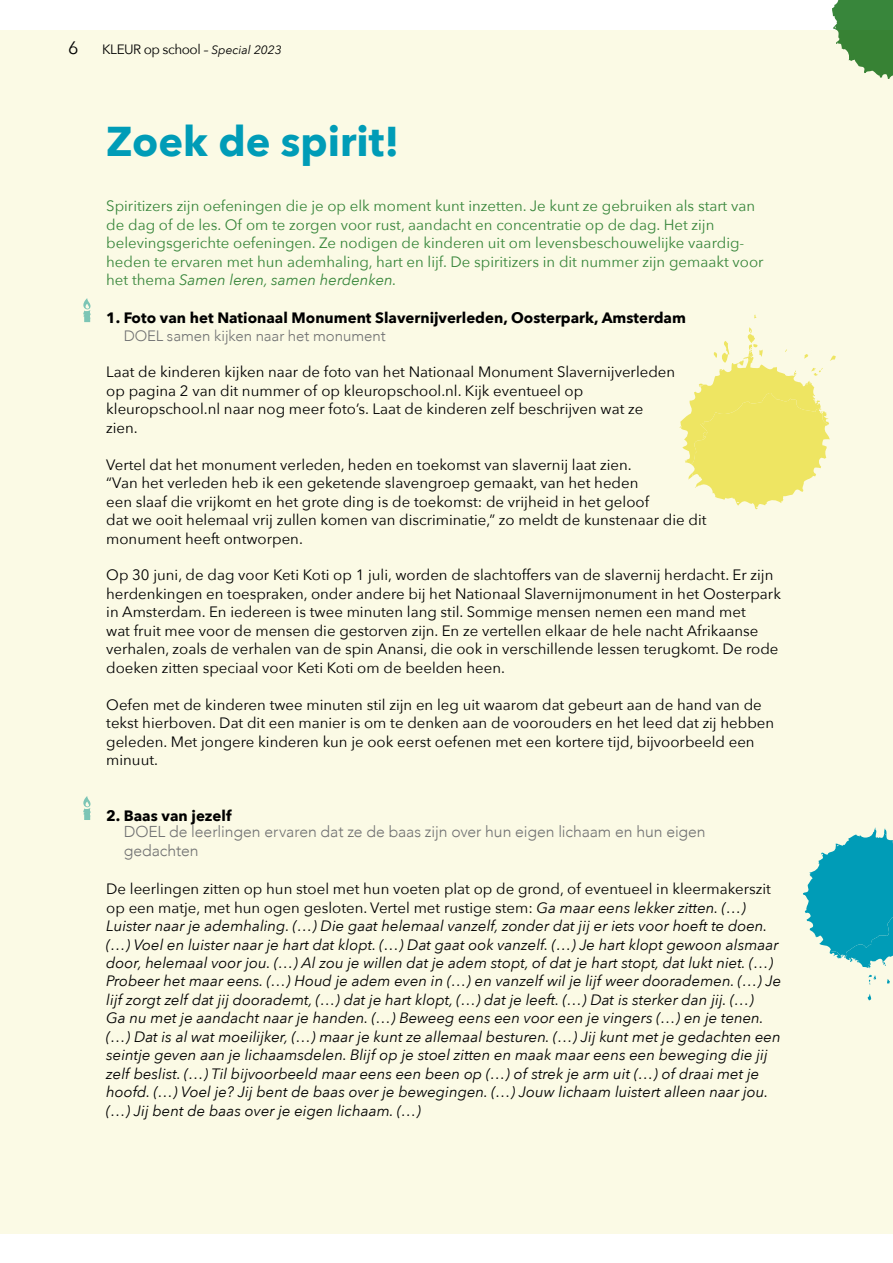
<style>
.page{position:relative;width:893px;height:1263px;background:#fff}
.page>*{position:absolute;margin:0;border:0;box-sizing:border-box;transform-origin:0 0}
.t1{font:700 41.55px "Avenir Next";color:#009cb7}
.t2{font:18px "Avenir Next";color:#000}
.t3{font:300 15.75px/18.9px "Avenir";letter-spacing:-.005em;color:#707172}
.t4{font:15px/18.5px "Avenir Next";color:#000}
.t5{font:italic 15px/18.5px "Avenir Next";color:#000}
.t6{font:15px/18.5px "Avenir Next";color:#38863b}
.t7{font:700 15px "Avenir Next";color:#000}
.t8{font:300 15px "Avenir";color:#707172}
.t9{font:13.5px "Avenir Next";letter-spacing:-.035em;color:#000}
.s1{font-style:italic;font-size:12px}
.s2{font-style:italic}
.s3{font-style:normal}
</style>
<div class="page">
<div style="left:0;top:30px;width:893px;height:1203px;background:#fbfae5"></div>
<svg style="left:832px;top:0;width:61px;height:79px"></svg>
<svg style="left:803px;top:828px;width:90px;height:140px"></svg>
<svg style="left:868px;top:974px;width:8px;height:10px"></svg>
<svg style="left:887px;top:979px;width:3px;height:5px"></svg>
<svg style="left:868px;top:994px;width:4px;height:6px"></svg>
<svg style="left:679px;top:327px;width:157px;height:182px"></svg>
<svg style="left:83px;top:298px;width:8px;height:24px"></svg>
<svg style="left:83px;top:796px;width:8px;height:24px"></svg>
<p class="t2" style="left:68px;top:32px;width:12px">6</p>
<p class="t9" style="left:102px;top:38px;width:181px">KLEUR op school <span class="s1">– Special 2023</span></p>
<h1 class="t1" style="left:106px;top:106px;width:295px">Zoek de spirit!</h1>
<p class="t6" style="left:106px;top:196px;width:659px">Spiritizers zijn oefeningen die je op elk moment kunt inzetten. Je kunt ze gebruiken als start van de dag of de les. Of om te zorgen voor rust, aandacht en concentratie op de dag. Het zijn belevingsgerichte oefeningen. Ze nodigen de kinderen uit om levensbeschouwelijke vaardig&shy;heden te ervaren met hun ademhaling, hart en lijf. De spiritizers in dit nummer zijn gemaakt voor het thema <span class="s2">Samen leren, samen herdenken.</span></p>
<p class="t7" style="left:106px;top:304px;width:581px">1. Foto van het Nationaal Monument Slavernijverleden, Oosterpark, Amsterdam</p>
<p class="t8" style="left:124px;top:327px;width:264px">DOEL samen kijken naar het monument</p>
<p class="t4" style="left:106px;top:362px;width:570px">Laat de kinderen kijken naar de foto van het Nationaal Monument Slavernijverleden op pagina 2 van dit nummer of op kleuropschool.nl. Kijk eventueel op kleuropschool.nl naar nog meer foto’s. Laat de kinderen zelf beschrijven wat ze zien.</p>
<p class="t4" style="left:106px;top:455px;width:602px">Vertel dat het monument verleden, heden en toekomst van slavernij laat zien.<br>“Van het verleden heb ik een geketende slavengroep gemaakt, van het heden<br>een slaaf die vrijkomt en het grote ding is de toekomst: de vrijheid in het geloof<br>dat we ooit helemaal vrij zullen komen van discriminatie,” zo meldt de kunstenaar die dit monument heeft ontworpen.</p>
<p class="t4" style="left:106px;top:565px;width:676px">Op 30 juni, de dag voor Keti Koti op 1 juli, worden de slachtoffers van de slavernij herdacht. Er zijn herdenkingen en toespraken, onder andere bij het Nationaal Slavernijmonument in het Oosterpark in Amsterdam. En iedereen is twee minuten lang stil. Sommige mensen nemen een mand met<br>wat fruit mee voor de mensen die gestorven zijn. En ze vertellen elkaar de hele nacht Afrikaanse verhalen, zoals de verhalen van de spin Anansi, die ook in verschillende lessen terugkomt. De rode doeken zitten speciaal voor Keti Koti om de beelden heen.</p>
<p class="t4" style="left:106px;top:694px;width:669px">Oefen met de kinderen twee minuten stil zijn en leg uit waarom dat gebeurt aan de hand van de tekst hierboven. Dat dit een manier is om te denken aan de voorouders en het leed dat zij hebben geleden. Met jongere kinderen kun je ook eerst oefenen met een kortere tijd, bijvoorbeeld een minuut.</p>
<p class="t7" style="left:106px;top:802px;width:127px">2. Baas van jezelf</p>
<p class="t3" style="left:124px;top:822px;width:583px">DOEL de leerlingen ervaren dat ze de baas zijn over hun eigen lichaam en hun eigen gedachten</p>
<p class="t5" style="left:106px;top:879px;width:676px"><span class="s3">De leerlingen zitten op hun stoel met hun voeten plat op de grond, of eventueel in kleermakerszit op een matje, met hun ogen gesloten. Vertel met rustige stem:</span> Ga maar eens lekker zitten. (…)<br>Luister naar je ademhaling. (…) Die gaat helemaal vanzelf, zonder dat jij er iets voor hoeft te doen. (…) Voel en luister naar je hart dat klopt. (…) Dat gaat ook vanzelf. (…) Je hart klopt gewoon alsmaar door, helemaal voor jou. (…) Al zou je willen dat je adem stopt, of dat je hart stopt, dat lukt niet. (…)<br>Probeer het maar eens. (…) Houd je adem even in (…) en vanzelf wil je lijf weer doorademen. (…) Je lijf zorgt zelf dat jij doorademt, (…) dat je hart klopt, (…) dat je leeft. (…) Dat is sterker dan jij. (…)<br>Ga nu met je aandacht naar je handen. (…) Beweeg eens een voor een je vingers (…) en je tenen. (…) Dat is al wat moeilijker, (…) maar je kunt ze allemaal besturen. (…) Jij kunt met je gedachten een seintje geven aan je lichaamsdelen. Blijf op je stoel zitten en maak maar eens een beweging die jij zelf beslist. (…) Til bijvoorbeeld maar eens een been op (…) of strek je arm uit (…) of draai met je hoofd. (…) Voel je? Jij bent de baas over je bewegingen. (…) Jouw lichaam luistert alleen naar jou. (…) Jij bent de baas over je eigen lichaam. (…)</p>
</div>
